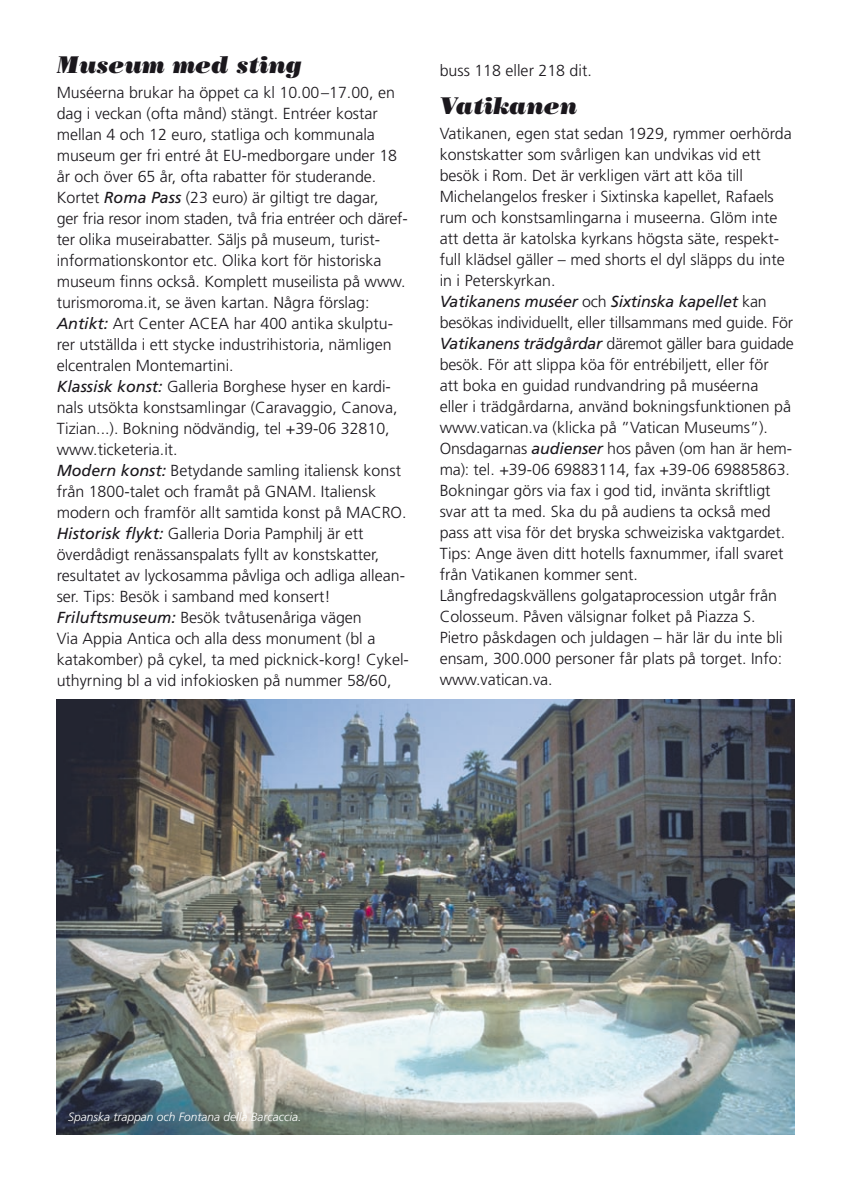
<style>
.page{position:relative;width:851px;height:1191px;background:#fff}
.page>*{position:absolute;margin:0;border:0;box-sizing:border-box;transform-origin:0 0}
.t1{font:italic 24px "Bodoni Poster";color:#1a171c}
.t2{font:300 16px/21px "Frutiger";color:#1a171c}
.t3{font:italic 300 12px "Frutiger";color:#fff}
.s1{font-weight:400;font-style:italic}
</style>
<div class="page">
<img style="left:57px;top:699px;width:737px;height:435px">
<h1 class="t1" style="left:57px;top:50px;width:247px">Museum med sting</h1>
<p class="t2" style="left:57px;top:82px;width:353px">Muséerna brukar ha öppet ca kl 10.00–17.00, en dag i veckan (ofta månd) stängt. Entréer kostar mellan 4 och 12 euro, statliga och kommunala museum ger fri entré åt EU-medborgare under 18 år och över 65 år, ofta rabatter för studerande.<br>Kortet <span class="s1">Roma Pass</span> (23 euro) är giltigt tre dagar,<br>ger fria resor inom staden, två fria entréer och däref&shy;ter olika museirabatter. Säljs på museum, turist&shy;informationskontor etc. Olika kort för historiska museum finns också. Komplett museilista på www. turismoroma.it, se även kartan. Några förslag:<br><span class="s1">Antikt:</span> Art Center ACEA har 400 antika skulptu&shy;rer utställda i ett stycke industrihistoria, nämligen elcentralen Montemartini.<br><span class="s1">Klassisk konst:</span> Galleria Borghese hyser en kardi&shy;nals utsökta konstsamlingar (Caravaggio, Canova, Tizian...). Bokning nödvändig, tel +39-06 32810, www.ticketeria.it.<br><span class="s1">Modern konst:</span> Betydande samling italiensk konst från 1800-talet och framåt på GNAM. Italiensk modern och framför allt samtida konst på MACRO.<br><span class="s1">Historisk flykt:</span> Galleria Doria Pamphilj är ett överdådigt renässanspalats fyllt av konstskatter, resultatet av lyckosamma påvliga och adliga allean&shy;ser. Tips: Besök i samband med konsert!<br><span class="s1">Friluftsmuseum:</span> Besök tvåtusenåriga vägen<br>Via Appia Antica och alla dess monument (bl a katakomber) på cykel, ta med picknick-korg! Cykel&shy;uthyrning bl a vid infokiosken på nummer 58/60,</p>
<p class="t2" style="left:439px;top:60px;width:154px">buss 118 eller 218 dit.</p>
<h1 class="t1" style="left:439px;top:91px;width:139px">Vatikanen</h1>
<p class="t2" style="left:439px;top:123px;width:355px">Vatikanen, egen stat sedan 1929, rymmer oerhörda konstskatter som svårligen kan undvikas vid ett besök i Rom. Det är verkligen värt att köa till Michelangelos fresker i Sixtinska kapellet, Rafaels rum och konstsamlingarna i museerna. Glöm inte att detta är katolska kyrkans högsta säte, respekt&shy;full klädsel gäller – med shorts el dyl släpps du inte in i Peterskyrkan.<br><span class="s1">Vatikanens muséer</span> och <span class="s1">Sixtinska kapellet</span> kan besökas individuellt, eller tillsammans med guide. För <span class="s1">Vatikanens trädgårdar</span> däremot gäller bara guidade besök. För att slippa köa för entrébiljett, eller för<br>att boka en guidad rundvandring på muséerna<br>eller i trädgårdarna, använd bokningsfunktionen på www.vatican.va (klicka på ”Vatican Museums”).<br>Onsdagarnas <span class="s1">audienser</span> hos påven (om han är hem&shy;ma): tel. +39-06 69883114, fax +39-06 69885863.<br>Bokningar görs via fax i god tid, invänta skriftligt svar att ta med. Ska du på audiens ta också med pass att visa för det bryska schweiziska vaktgardet.<br>Tips: Ange även ditt hotells faxnummer, ifall svaret från Vatikanen kommer sent.<br>Långfredagskvällens golgataprocession utgår från Colosseum. Påven välsignar folket på Piazza S.<br>Pietro påskdagen och juldagen – här lär du inte bli ensam, 300.000 personer får plats på torget. Info: www.vatican.va.</p>
<p class="t3" style="left:68px;top:1110px;width:235px">Spanska trappan och Fontana della Barcaccia.</p>
</div>
